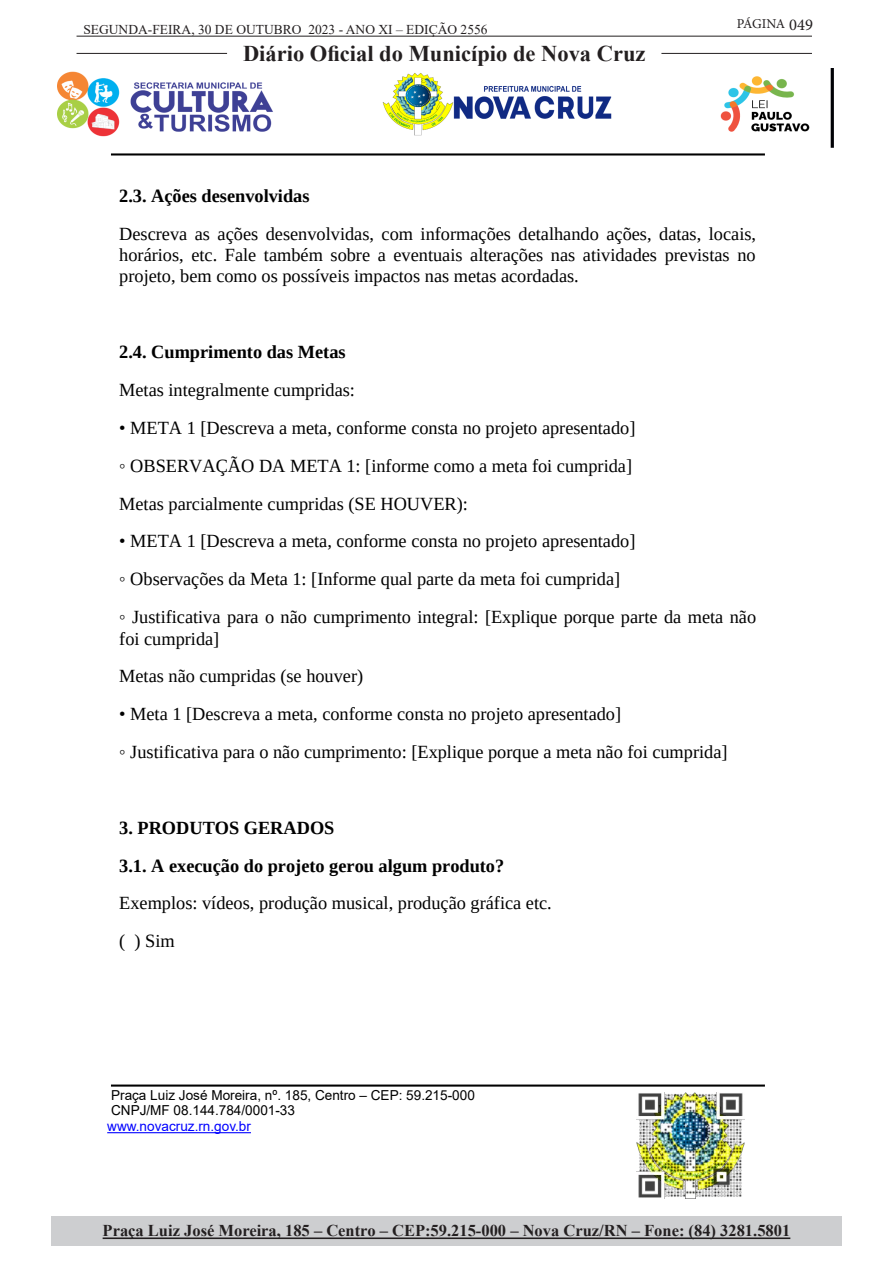
<style>
.page{position:relative;width:893px;height:1263px;background:#fff}
.page>*{position:absolute;margin:0;border:0;box-sizing:border-box;transform-origin:0 0}
.t1{font:700 22.5px "Times New Roman";color:#231f20}
.t2{font:18.6px/37.8px "Liberation Serif";color:#000}
.t3{font:700 18.6px/37.8px "Liberation Serif";color:#000}
.t4{font:700 16.5px "Times New Roman";color:#231f20}
.t5{font:13.8px/15.8px "Arial";color:#000}
.t6{font:13.5px "Times New Roman";color:#231f20}
.t7{font:13.5px "Minion Pro";letter-spacing:-.03em;color:#231f20}
.s1{font-size:16.5px}
.s2{font-weight:700}
.s3{font-weight:400}
.s4{color:#00f}
</style>
<div class="page">
<hr style="left:77px;top:36px;width:735px;height:1px;background:#231f20">
<hr style="left:77px;top:53px;width:150px;height:1px;background:#231f20">
<hr style="left:661px;top:53px;width:151px;height:1px;background:#231f20">
<div style="left:51px;top:1216px;width:791px;height:29px;background:#cdced0"></div>
<hr style="left:103px;top:1237px;width:687px;height:2px;background:#231f20">
<hr style="left:107px;top:1132px;width:144px;height:1px;background:#00f">
<hr style="left:111px;top:153px;width:654px;height:2px;background:#000">
<hr style="left:111px;top:1084px;width:654px;height:2px;background:#000">
<img style="left:637px;top:1092px;width:107px;height:106px">
<img style="left:58px;top:68px;width:775px;height:80px">
<p class="t6" style="left:83px;top:20px;width:406px">SEGUNDA-FEIRA, 30 DE OUTUBRO 2023 - ANO XI – EDIÇÃO 2556</p>
<p class="t1" style="left:243px;top:37px;width:404px">Diário Oficial do Município de Nova Cruz</p>
<p class="t7" style="left:737px;top:15px;width:78px">PÁGINA <span class="s1">049</span></p>
<p class="t2" style="left:119px;top:177px;width:638px"><span class="s2">2.3. Ações desenvolvidas<br></span>Descreva as ações desenvolvidas, com informações detalhando ações, datas, locais,</p>
<p class="t2" style="left:119px;top:244px;width:638px;line-height:21.3px">horários, etc. Fale também sobre a eventuais alterações nas atividades previstas no projeto, bem como os possíveis impactos nas metas acordadas.</p>
<p class="t2" style="left:119px;top:333px;width:237px"><span class="s2">2.4. Cumprimento das Metas<br></span>Metas integralmente cumpridas:</p>
<p class="t2" style="left:119px;top:409px;width:518px">• META 1 [Descreva a meta, conforme consta no projeto apresentado] ◦ OBSERVAÇÃO DA META 1: [informe como a meta foi cumprida]<br>Metas parcialmente cumpridas (SE HOUVER):</p>
<p class="t2" style="left:119px;top:523px;width:638px">• META 1 [Descreva a meta, conforme consta no projeto apresentado]<br>◦ Observações da Meta 1: [Informe qual parte da meta foi cumprida]<br>◦ Justificativa para o não cumprimento integral: [Explique porque parte da meta não</p>
<p class="t2" style="left:119px;top:620px;width:246px">foi cumprida]<br>Metas não cumpridas (se houver)</p>
<p class="t2" style="left:119px;top:695px;width:610px">• Meta 1 [Descreva a meta, conforme consta no projeto apresentado]<br>◦ Justificativa para o não cumprimento: [Explique porque a meta não foi cumprida]</p>
<p class="t3" style="left:119px;top:809px;width:434px">3. PRODUTOS GERADOS<br>3.1. A execução do projeto gerou algum produto?<br><span class="s3">Exemplos: vídeos, produção musical, produção gráfica etc. ( ) Sim</span></p>
<p class="t5" style="left:107px;top:1087px;width:369px">Praça Luiz José Moreira, nº. 185, Centro – CEP: 59.215-000<br>CNPJ/MF 08.144.784/0001-33<br><span class="s4">www.novacruz.rn.gov.br</span></p>
<p class="t4" style="left:103px;top:1219px;width:689px">Praça Luiz José Moreira, 185 – Centro – CEP:59.215-000 – Nova Cruz/RN – Fone: (84) 3281.5801</p>
</div>
